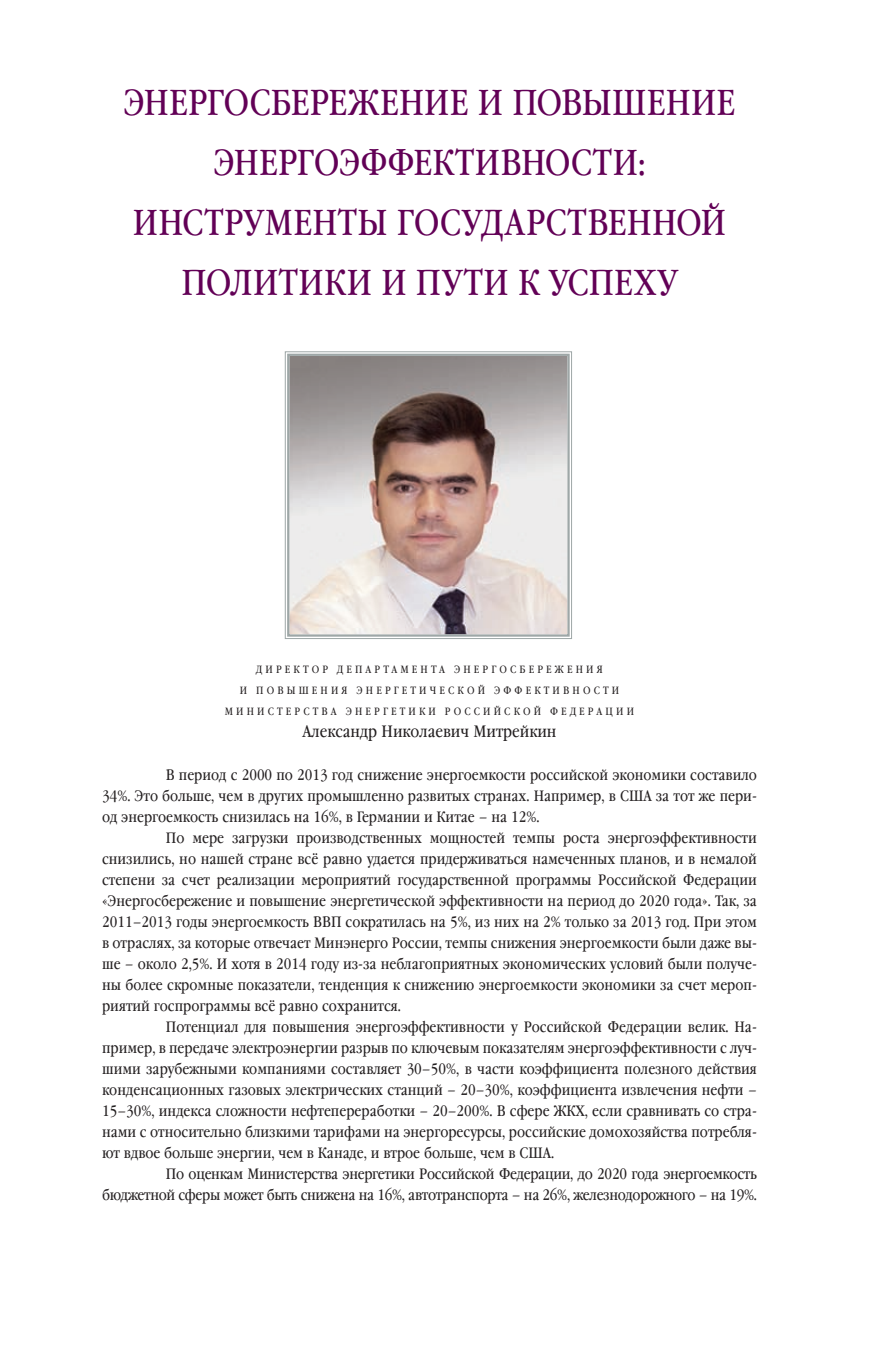
<style>
.page{position:relative;width:893px;height:1361px;background:#fff}
.page>*{position:absolute;margin:0;border:0;box-sizing:border-box;transform-origin:0 0}
.t1{font:36px/60px "Garamond Book Narrow C";letter-spacing:.005em;color:#620056;text-align:center}
.t2{font:16.5px "Garamond Book Narrow C";color:#231f20}
.t3{font:15px "Garamond Book Narrow C";color:#231f20}
.t4{font:15px "Garamond Book Narrow C";letter-spacing:-.02em;color:#231f20}
.t5{font:10.5px/21px "Garamond Book Narrow C";letter-spacing:.3em;color:#231f20}
</style>
<div class="page">
<svg style="left:285px;top:351px;width:287px;height:288px;background:#beb2af"></svg>
<div style="left:287px;top:354px;width:283px;height:283px;border:2px solid #9ea7a7"></div>
<h1 class="t1" style="left:123px;top:74px;width:614px">Энергосбережение и повышение энергоэффективности: инструменты государственной политики и пути к успеху</h1>
<p class="t5" style="left:240px;top:659px;width:363px;text-indent:16px">директор Департамента энергосбереж ения и повы шения энергетической эфф</p>
<p class="t5" style="left:225px;top:680px;width:411px;text-indent:301px">ективности<br>Министерства энергетики Российской Федерац ии</p>
<p class="t2" style="left:302px;top:722px;width:256px">Александр Николаевич Митрейкин</p>
<p class="t3" style="left:166px;top:767px;width:593px">В период с 2000 по 2013 год снижение энергоемкости российской экономики составило</p>
<p class="t3" style="left:102px;top:788px;width:656px">34%. Это больше, чем в других промышленно развитых странах. Например, в США за тот же пери-</p>
<p class="t3" style="left:102px;top:809px;width:439px">од энергоемкость снизилась на 16%, в Германии и Китае – на 12%.</p>
<p class="t3" style="left:166px;top:830px;width:592px">По мере загрузки производственных мощностей темпы роста энергоэффективности</p>
<p class="t3" style="left:102px;top:851px;width:656px">снизились, но нашей стране всё равно удается придерживаться намеченных планов, и в немалой</p>
<p class="t3" style="left:102px;top:872px;width:656px">степени за счет реализации мероприятий государственной программы Российской Федерации</p>
<p class="t3" style="left:102px;top:893px;width:656px">«Энергосбережение и повышение энергетической эффективности на период до 2020 года». Так, за</p>
<p class="t3" style="left:102px;top:914px;width:222px">2011–2013 годы энергоемкость ВВП</p>
<p class="t3" style="left:346px;top:914px;width:413px">сократилась на 5%, из них на 2% только за 2013 год. При этом</p>
<p class="t3" style="left:102px;top:935px;width:656px">в отраслях, за которые отвечает Минэнерго России, темпы снижения энергоемкости были даже вы-</p>
<p class="t3" style="left:102px;top:956px;width:656px">ше – около 2,5%. И хотя в 2014 году из-за неблагоприятных экономических условий были получе-</p>
<p class="t3" style="left:102px;top:977px;width:656px">ны более скромные показатели, тенденция к снижению энергоемкости экономики за счет мероп-</p>
<p class="t3" style="left:102px;top:998px;width:300px">риятий госпрограммы всё равно сохранится.</p>
<p class="t3" style="left:166px;top:1019px;width:593px">Потенциал для повышения энергоэффективности у Российской Федерации велик. На-</p>
<p class="t3" style="left:102px;top:1040px;width:656px">пример, в передаче электроэнергии разрыв по ключевым показателям энергоэффективности с луч-</p>
<p class="t3" style="left:102px;top:1061px;width:656px">шими зарубежными компаниями составляет 30–50%, в части коэффициента полезного действия</p>
<p class="t3" style="left:102px;top:1082px;width:656px">конденсационных газовых электрических станций – 20–30%, коэффициента извлечения нефти –</p>
<p class="t3" style="left:102px;top:1103px;width:656px">15–30%, индекса сложности нефтепереработки – 20–200%. В сфере ЖКХ, если сравнивать со стра-</p>
<p class="t3" style="left:102px;top:1124px;width:656px">нами с относительно близкими тарифами на энергоресурсы, российские домохозяйства потребля-</p>
<p class="t3" style="left:102px;top:1145px;width:454px">ют вдвое больше энергии, чем в Канаде, и втрое больше, чем в США.</p>
<p class="t4" style="left:166px;top:1166px;width:593px">По оценкам Министерства энергетики Российской Федерации, до 2020 года энергоемкость</p>
<p class="t4" style="left:102px;top:1187px;width:656px">бюджетной сферы может быть снижена на 16%, автотранспорта – на 26%, железнодорожного – на 19%.</p>
</div>
